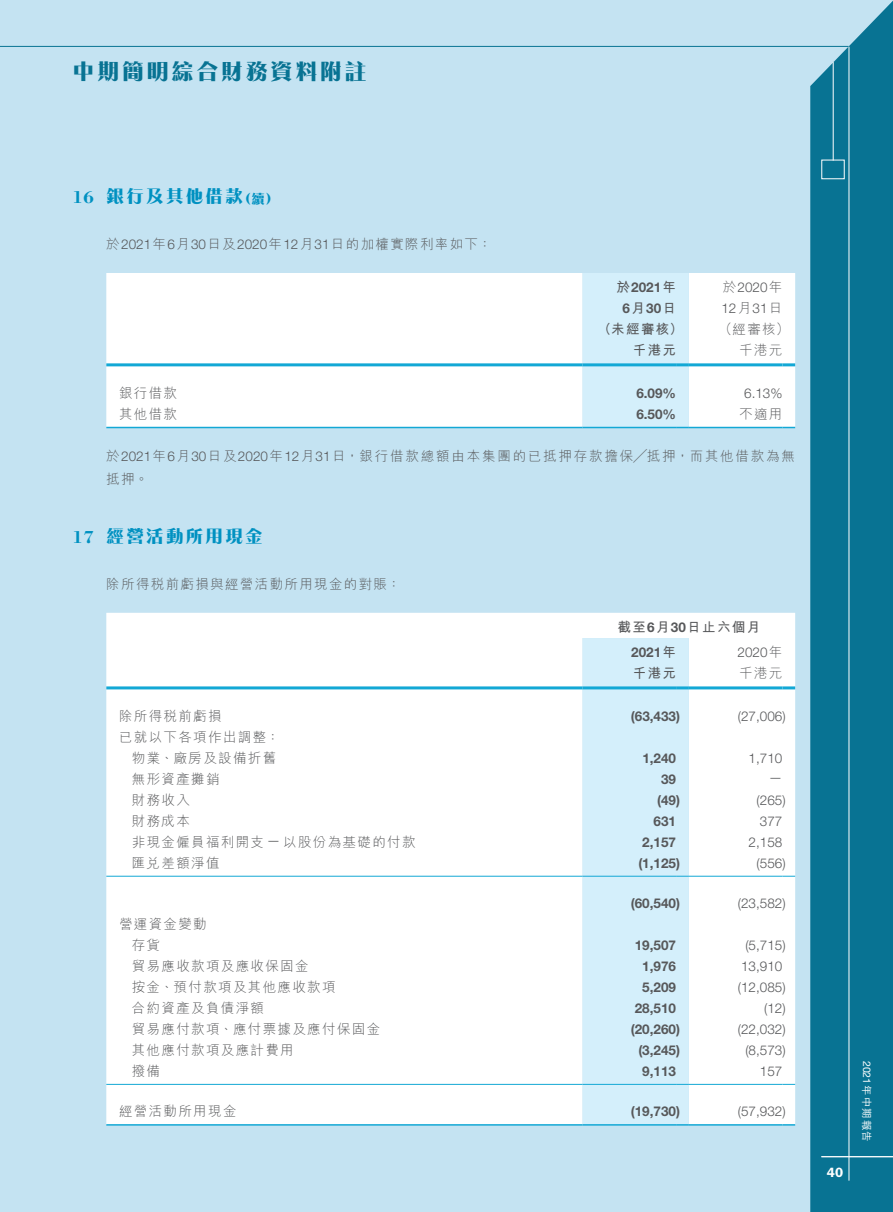
<style>
.page{position:relative;width:893px;height:1212px;background:#c4e3f2}
.page>*{position:absolute;margin:0;border:0;box-sizing:border-box;transform-origin:0 0}
.t1{font:800 22.5px "M Razor HK";letter-spacing:.1em;color:#087393}
.t2{font:800 18px "M Razor HK";letter-spacing:.1em;color:#0091c1}
.t3{font:700 18px "Bodoni Std";color:#0091c1}
.t4{font:300 13.5px/21px "M Hei HK";letter-spacing:.1em;color:#57585a}
.t5{font:700 13.5px/21px "Helvetica Neue LT Std";color:#57585a;text-align:center}
.t6{font:300 13.5px/21px "Helvetica Neue LT Std";color:#57585a}
.t7{font:300 13.5px/22.5px "M Hei HK";letter-spacing:.135em;color:#57585a}
.t8{font:700 13.5px "M Hei HK";letter-spacing:.1em;color:#57585a}
.t9{font:800 13.5px "M Razor HK";color:#0091c1}
.t10{font:600 13.5px "ITC Franklin Gothic Std";color:#fff}
.t11{font:500 10.5px "M Hei HK";letter-spacing:.1em;color:#fff}
.s1{font-family:"Helvetica Neue LT Std"}
.s2{font-family:"M Hei HK"}
.s3{font-family:"Helvetica Neue LT Std";font-weight:400}
</style>
<div class="page">
<hr style="left:0;top:46px;width:849px;height:1px;background:#087393">
<div style="left:810px;top:1px;width:83px;height:1211px;background:#087393"></div>
<hr style="left:849px;top:47px;width:1px;height:1133px;background:#fff">
<hr style="left:833px;top:62px;width:1px;height:99px;background:#fff">
<hr style="left:821px;top:1156px;width:72px;height:1px;background:#fff">
<div style="left:106px;top:273px;width:689px;height:154px;background:#fff"></div>
<hr style="left:106px;top:427px;width:477px;height:1px;background:#13a8d5">
<hr style="left:689px;top:427px;width:93px;height:1px;background:#13a8d5">
<svg style="left:782px;top:427px;width:13px;height:1px"></svg>
<hr style="left:106px;top:363px;width:477px;height:3px;background:#13a8d5">
<div style="left:583px;top:273px;width:106px;height:155px;background:#d4effb"></div>
<hr style="left:689px;top:363px;width:93px;height:3px;background:#13a8d5">
<svg style="left:782px;top:363px;width:13px;height:3px"></svg>
<div style="left:106px;top:613px;width:689px;height:511px;background:#fff"></div>
<div style="left:583px;top:638px;width:106px;height:486px;background:#d4effb"></div>
<hr style="left:106px;top:1124px;width:477px;height:1px;background:#13a8d5">
<hr style="left:583px;top:1124px;width:93px;height:1px;background:#13a8d5">
<svg style="left:676px;top:1124px;width:13px;height:1px"></svg>
<hr style="left:689px;top:1124px;width:93px;height:1px;background:#13a8d5">
<svg style="left:782px;top:1124px;width:13px;height:1px"></svg>
<hr style="left:106px;top:686px;width:477px;height:3px;background:#13a8d5">
<hr style="left:583px;top:686px;width:93px;height:3px;background:#13a8d5">
<svg style="left:676px;top:686px;width:13px;height:3px"></svg>
<hr style="left:689px;top:686px;width:93px;height:3px;background:#13a8d5">
<svg style="left:782px;top:686px;width:13px;height:3px"></svg>
<hr style="left:106px;top:876px;width:477px;height:1px;background:#13a8d5">
<hr style="left:583px;top:876px;width:93px;height:1px;background:#13a8d5">
<svg style="left:676px;top:876px;width:13px;height:1px"></svg>
<hr style="left:689px;top:876px;width:93px;height:1px;background:#13a8d5">
<svg style="left:782px;top:876px;width:13px;height:1px"></svg>
<hr style="left:106px;top:1084px;width:477px;height:1px;background:#13a8d5">
<hr style="left:583px;top:1084px;width:93px;height:1px;background:#13a8d5">
<svg style="left:676px;top:1084px;width:13px;height:1px"></svg>
<hr style="left:689px;top:1084px;width:93px;height:1px;background:#13a8d5">
<svg style="left:782px;top:1084px;width:13px;height:1px"></svg>
<h1 class="t1" style="left:72px;top:60px;width:296px">中期簡明綜合財務資料附註</h1>
<h2 class="t3" style="left:72px;top:186px;width:23px">16</h2>
<h2 class="t2" style="left:106px;top:188px;width:138px">銀行及其他借款</h2>
<p class="t9" style="left:238px;top:192px;width:42px">（續(</p>
<p class="t4" style="left:106px;top:233px;width:387px">於<span class="s1">2021</span>年<span class="s1">6</span>月<span class="s1">30</span>日及<span class="s1">2020</span>年<span class="s1">12</span>月<span class="s1">31</span>日的加權實際利率如下：</p>
<p class="t4" style="left:119px;top:382px;width:60px">銀行借款</p>
<p class="t5" style="left:616px;top:277px;width:61px"><span class="s2">於</span>2021<span class="s2">年<br></span>6<span class="s2">月</span>30<span class="s2">日</span></p>
<p class="t8" style="left:598px;top:319px;width:87px">（未經審核(</p>
<p class="t8" style="left:633px;top:340px;width:45px">千港元</p>
<p class="t5" style="left:636px;top:382px;width:41px">6.09%</p>
<p class="t6" style="left:721px;top:277px;width:63px"><span class="s2">於</span>2020<span class="s2">年<br></span>12<span class="s2">月</span>31<span class="s2">日</span></p>
<p class="t4" style="left:739px;top:319px;width:51px;text-indent:-20px">（經審核(千港元</p>
<p class="t6" style="left:744px;top:382px;width:40px">6.13%</p>
<p class="t4" style="left:119px;top:403px;width:60px">其他借款</p>
<p class="t7" style="left:106px;top:445px;width:690px">於<span class="s1">2021</span>年<span class="s1">6</span>月<span class="s1">30</span>日及<span class="s1">2020</span>年<span class="s1">12</span>月<span class="s1">31</span>日，銀行借款總額由本集團的已抵押存款擔保╱抵押，而其他借款為無抵押。</p>
<p class="t4" style="left:739px;top:403px;width:45px">不適用</p>
<p class="t5" style="left:636px;top:403px;width:41px">6.50%</p>
<h2 class="t3" style="left:72px;top:526px;width:23px">17</h2>
<h2 class="t2" style="left:106px;top:527px;width:158px">經營活動所用現金</h2>
<p class="t4" style="left:106px;top:573px;width:296px">除所得稅前虧損與經營活動所用現金的對賬：</p>
<p class="t4" style="left:119px;top:705px;width:162px">除所得稅前虧損<br>已就以下各項作出調整：</p>
<p class="t4" style="left:132px;top:747px;width:146px">物業、廠房及設備折舊</p>
<p class="t4" style="left:132px;top:768px;width:89px">無形資產攤銷</p>
<p class="t4" style="left:132px;top:789px;width:60px">財務收入</p>
<p class="t4" style="left:132px;top:810px;width:60px">財務成本</p>
<p class="t4" style="left:283px;top:831px;width:134px">以股份為基礎的付款</p>
<p class="t4" style="left:132px;top:831px;width:134px">非現金僱員福利開支</p>
<p class="t6" style="left:267px;top:829px;width:15px">—</p>
<p class="t4" style="left:132px;top:852px;width:89px">匯兌差額淨值</p>
<p class="t4" style="left:119px;top:913px;width:89px">營運資金變動</p>
<p class="t4" style="left:132px;top:934px;width:30px">存貨</p>
<p class="t4" style="left:132px;top:955px;width:178px">貿易應收款項及應收保固金</p>
<p class="t4" style="left:132px;top:976px;width:205px">按金、預付款項及其他應收款項</p>
<p class="t4" style="left:132px;top:997px;width:134px">合約資產及負債淨額</p>
<p class="t4" style="left:132px;top:1018px;width:250px">貿易應付款項、應付票據及應付保固金</p>
<p class="t4" style="left:132px;top:1039px;width:163px">其他應付款項及應計費用</p>
<p class="t4" style="left:132px;top:1060px;width:30px">撥備</p>
<p class="t4" style="left:119px;top:1100px;width:119px">經營活動所用現金</p>
<p class="t8" style="left:617px;top:617px;width:144px">截至<span class="s1">6</span>月<span class="s1">30</span>日止六個月</p>
<p class="t6" style="left:737px;top:642px;width:46px">2020<span class="s2">年</span></p>
<p class="t5" style="left:631px;top:642px;width:46px">2021<span class="s2">年</span></p>
<p class="t8" style="left:633px;top:663px;width:45px">千港元</p>
<p class="t4" style="left:739px;top:663px;width:45px">千港元</p>
<p class="t5" style="left:631px;top:705px;width:51px">)63,433(</p>
<p class="t6" style="left:738px;top:705px;width:49px">)27,006(</p>
<p class="t5" style="left:642px;top:747px;width:35px">1,240</p>
<p class="t6" style="left:749px;top:747px;width:35px">1,710</p>
<p class="t5" style="left:661px;top:768px;width:17px">39</p>
<p class="t6" style="left:769px;top:766px;width:15px">—</p>
<p class="t5" style="left:657px;top:789px;width:25px">)49(</p>
<p class="t6" style="left:757px;top:789px;width:31px">)265(</p>
<p class="t5" style="left:654px;top:810px;width:24px">631</p>
<p class="t6" style="left:760px;top:810px;width:24px">377</p>
<p class="t5" style="left:642px;top:831px;width:35px">2,157</p>
<p class="t6" style="left:749px;top:831px;width:35px">2,158</p>
<p class="t5" style="left:638px;top:852px;width:43px">)1,125(</p>
<p class="t6" style="left:757px;top:852px;width:31px">)556(</p>
<p class="t5" style="left:631px;top:892px;width:51px">)60,540(</p>
<p class="t6" style="left:738px;top:892px;width:49px">)23,582(</p>
<p class="t5" style="left:635px;top:934px;width:43px">19,507</p>
<p class="t6" style="left:745px;top:934px;width:42px">)5,715(</p>
<p class="t5" style="left:642px;top:955px;width:35px">1,976</p>
<p class="t6" style="left:741px;top:955px;width:43px">13,910</p>
<p class="t5" style="left:642px;top:976px;width:35px">5,209</p>
<p class="t6" style="left:738px;top:976px;width:49px">)12,085(</p>
<p class="t5" style="left:635px;top:997px;width:43px">28,510</p>
<p class="t6" style="left:764px;top:997px;width:23px">)12(</p>
<p class="t5" style="left:631px;top:1018px;width:51px">)20,260(</p>
<p class="t6" style="left:738px;top:1018px;width:49px">)22,032(</p>
<p class="t5" style="left:638px;top:1039px;width:43px">)3,245(</p>
<p class="t6" style="left:745px;top:1039px;width:42px">)8,573(</p>
<p class="t5" style="left:642px;top:1060px;width:35px">9,113</p>
<p class="t6" style="left:760px;top:1060px;width:24px">157</p>
<p class="t5" style="left:631px;top:1100px;width:51px">)19,730(</p>
<p class="t6" style="left:738px;top:1100px;width:49px">)57,932(</p>
<p class="t10" style="left:827px;top:1164px;width:18px">40</p>
<p class="t11" style="left:874px;top:1061px;width:83px;rotate:90deg"><span class="s3">2021</span>年中期報告</p>
</div>
